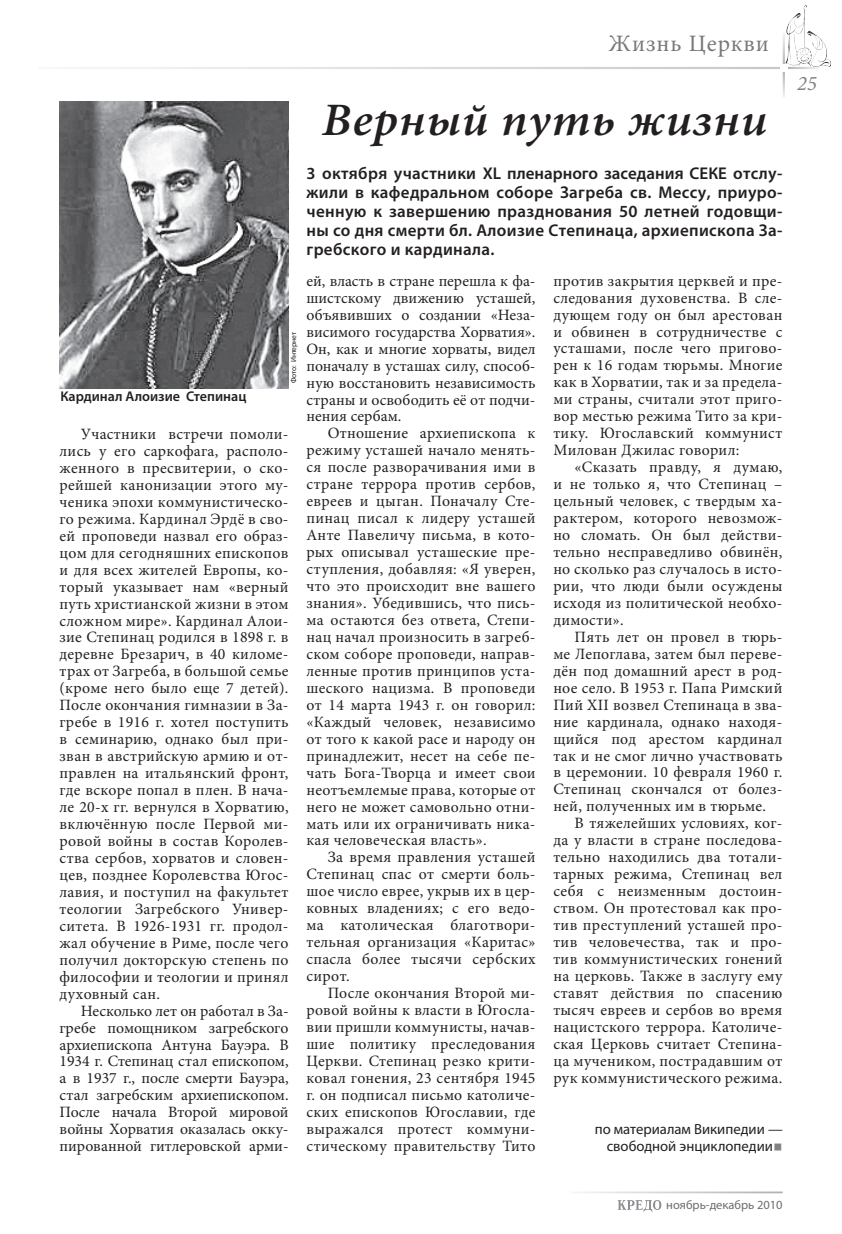
<style>
.page{position:relative;width:842px;height:1234px;background:#fff}
.page>*{position:absolute;margin:0;border:0;box-sizing:border-box;transform-origin:0 0}
.t1{font:italic 600 46.5px "Minion Pro";letter-spacing:.02em;color:#231f20;scale:1.05 1}
.t2{font:23.55px "Minion Pro";letter-spacing:.04em;color:#76787b}
.t3{font:italic 20.7px "Minion Pro";color:#808285}
.t4{font:600 17.1px/19.2px "Myriad Pro";letter-spacing:.02em;color:#231f20;text-align:justify}
.t5{font:15.75px/17px "Minion Pro";letter-spacing:.02em;color:#231f20;text-align:justify}
.t6{font:14.7px/17px "Myriad Pro";color:#231f20;text-align:right}
.t7{font:600 14.1px "Myriad Pro";color:#231f20}
.t8{font:12.45px "Myriad Pro";color:#6c6d70}
.t9{font:7.5px "Myriad Pro";letter-spacing:-.01em;color:#231f20}
.s1{font-family:"Minion Pro";font-size:23.7px;color:#808285}
</style>
<div class="page">
<svg style="left:618px;top:1200px;width:43px;height:11px"></svg>
<img style="left:785px;top:6px;width:45px;height:61px">
<img style="left:60px;top:102px;width:228px;height:286px">
<h2 class="t2" style="left:609px;top:28px;width:162px">Жизнь Церкви</h2>
<p class="t7" style="left:60px;top:387px;width:188px">Кардинал Алоизие Степинац</p>
<p class="t9" style="left:289px;top:383px;width:53px;rotate:-90deg">Фото: Интернет</p>
<p class="t5" style="left:60px;top:425px;width:231px;text-indent:21px">Участники встречи помоли&shy;лись у его саркофага, располо&shy;женного в пресвитерии, о ско&shy;рейшей канонизации этого му&shy;ченика эпохи коммунистическо&shy;го режима. Кардинал Эрдё в сво&shy;ей проповеди назвал его образ&shy;цом для сегодняшних епископов и для всех жителей Европы, ко&shy;торый указывает нам «верный путь христианской жизни в этом сложном мире». Кардинал Алои&shy;зие Степинац родился в 1898 г. в деревне Брезарич, в 40 киломе&shy;трах от Загреба, в большой семье (кроме него было еще 7 детей).<br>После окончания гимназии в За&shy;гребе в 1916 г. хотел поступить в семинарию, однако был при&shy;зван в австрийскую армию и от&shy;правлен на итальянский фронт, где вскоре попал в плен. В нача&shy;ле 20-х гг. вернулся в Хорватию, включённую после Первой ми&shy;ровой войны в состав Королев&shy;ства сербов, хорватов и словен&shy;цев, позднее Королевства Югос&shy;лавия, и поступил на факультет теологии Загребского Универ&shy;ситета. В 1926-1931 гг. продол&shy;жал обучение в Риме, после чего получил докторскую степень по философии и теологии и принял духовный сан.</p>
<p class="t5" style="left:60px;top:1001px;width:231px;text-indent:21px">Несколько лет он работал в За&shy;гребе помощником загребского архиепископа Антуна Бауэра. В 1934 г. Степинац стал епископом, а в 1937 г., после смерти Бауэра, стал загребским архиепископом.<br>После начала Второй мировой войны Хорватия оказалась окку&shy;пированной гитлеровской арми-</p>
<h1 class="t1" style="left:322px;top:88px;width:426px">Верный путь жизни</h1>
<p class="t4" style="left:306px;top:163px;width:477px">3 октября участники XL пленарного заседания СЕКЕ отслу&shy;жили в кафедральном соборе Загреба св. Мессу, приуро&shy;ченную к завершению празднования 50 летней годовщи&shy;ны со дня смерти бл. Алоизие Степинаца, архиепископа За&shy;гребского и кардинала.</p>
<p class="t5" style="left:306px;top:272px;width:231px">ей, власть в стране перешла к фа&shy;шистскому движению усташей, объявивших о создании «Неза&shy;висимого государства Хорватия».<br>Он, как и многие хорваты, видел поначалу в усташах силу, способ&shy;ную восстановить независимость страны и освободить её от подчи&shy;нения сербам.</p>
<p class="t5" style="left:306px;top:425px;width:231px;text-indent:21px">Отношение архиепископа к режиму усташей начало менять&shy;ся после разворачивания ими в стране террора против сербов, евреев и цыган. Поначалу Сте&shy;пинац писал к лидеру усташей Анте Павеличу письма, в кото&shy;рых описывал усташеские пре&shy;ступления, добавляя: «Я уверен, что это происходит вне вашего знания». Убедившись, что пись&shy;ма остаются без ответа, Степи&shy;нац начал произносить в загреб&shy;ском соборе проповеди, направ&shy;ленные против принципов уста&shy;шеского нацизма. В проповеди от 14 марта 1943 г. он говорил: «Каждый человек, независимо от того к какой расе и народу он принадлежит, несет на себе пе&shy;чать Бога-Творца и имеет свои неотъемлемые права, которые от него не может самовольно отни&shy;мать или их ограничивать ника&shy;кая человеческая власть».</p>
<p class="t5" style="left:306px;top:848px;width:231px;text-indent:21px">За время правления усташей Степинац спас от смерти боль&shy;шое число еврее, укрыв их в цер&shy;ковных владениях; с его ведо&shy;ма католическая благотвори&shy;тельная организация «Каритас» спасла более тысячи сербских сирот.</p>
<p class="t5" style="left:306px;top:984px;width:231px;text-indent:21px">После окончания Второй ми&shy;ровой войны к власти в Югосла&shy;вии пришли коммунисты, начав&shy;шие политику преследования Церкви. Степинац резко крити&shy;ковал гонения, 23 сентября 1945 г. он подписал письмо католиче&shy;ских епископов Югославии, где выражался протест коммуни&shy;стическому правительству Тито</p>
<p class="t5" style="left:553px;top:272px;width:231px">против закрытия церквей и пре&shy;следования духовенства. В сле&shy;дующем году он был арестован и обвинен в сотрудничестве с усташами, после чего пригово&shy;рен к 16 годам тюрьмы. Многие как в Хорватии, так и за предела&shy;ми страны, считали этот приго&shy;вор местью режима Тито за кри&shy;тику. Югославский коммунист Милован Джилас говорил:</p>
<p class="t5" style="left:553px;top:458px;width:231px;text-indent:21px">«Сказать правду, я думаю, и не только я, что Степинац – цельный человек, с твердым ха&shy;рактером, которого невозмож&shy;но сломать. Он был действи&shy;тельно несправедливо обвинён, но сколько раз случалось в исто&shy;рии, что люди были осуждены исходя из политической необхо&shy;димости».</p>
<p class="t5" style="left:553px;top:628px;width:231px;text-indent:21px">Пять лет он провел в тюрь&shy;ме Лепоглава, затем был переве&shy;дён под домашний арест в род&shy;ное село. В 1953 г. Папа Римский Пий XII возвел Степинаца в зва&shy;ние кардинала, однако находя&shy;щийся под арестом кардинал так и не смог лично участвовать в церемонии. 10 февраля 1960 г.<br>Степинац скончался от болез&shy;ней, полученных им в тюрьме.</p>
<p class="t5" style="left:553px;top:814px;width:231px;text-indent:21px">В тяжелейших условиях, ког&shy;да у власти в стране последова&shy;тельно находились два тотали&shy;тарных режима, Степинац вел себя с неизменным достоин&shy;ством. Он протестовал как про&shy;тив преступлений усташей про&shy;тив человечества, так и про&shy;тив коммунистических гонений на церковь. Также в заслугу ему ставят действия по спасению тысяч евреев и сербов во время нацистского террора. Католиче&shy;ская Церковь считает Степина&shy;ца мучеником, пострадавшим от рук коммунистического режима.</p>
<p class="t6" style="left:595px;top:1119px;width:189px">по материалам Википедии — свободной энциклопедии<span class="s1">■</span></p>
<h3 class="t3" style="left:797px;top:69px;width:21px">25</h3>
<p class="t8" style="left:666px;top:1196px;width:118px">ноябрь-декабрь 2010</p>
</div>
